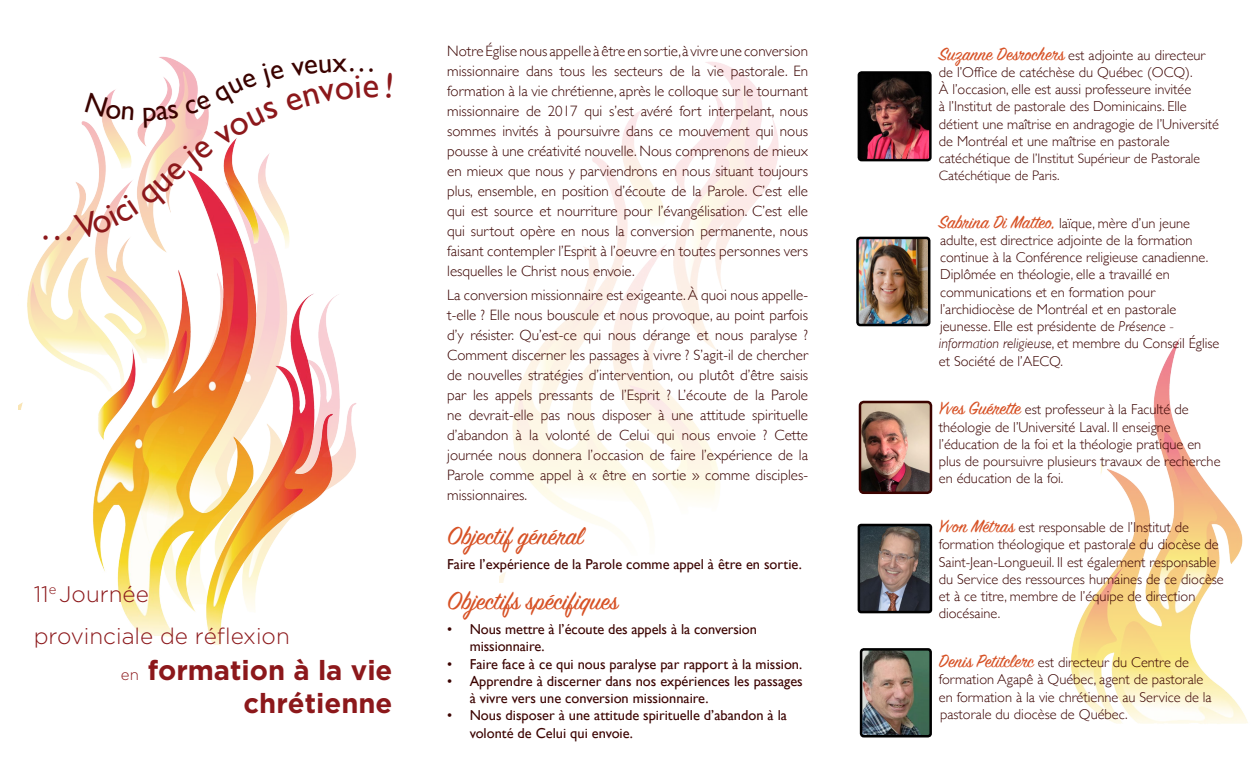
<style>
.page{position:relative;width:1260px;height:765px;background:#fff}
.page>*{position:absolute;margin:0;border:0;box-sizing:border-box;transform-origin:0 0}
.titres_copy{font:35px "Gill Sans";color:#8c181b}
.titres_copy_4{font:27.5px "Sign Painter House Script";color:#d75226}
.titres_copy-2{font:700 27.5px/33px "Gotham";color:#8c181b;text-align:right}
.titres_copy-3{font:300 22.5px/42px "Gotham";color:#8c181b}
.tx_rég{font:300 15px/20px "Gill Sans";color:#3b0300;text-align:justify}
.tx_rég-2{font:300 14.38px/17.2px "Gill Sans";color:#3b0300}
.Tx_Alinéa{font:14.38px/17.2px "Gill Sans";color:#3b0300}
.tx_rég-3{font:300 13.75px/16.5px "Gill Sans";color:#3b0300}
.s1{font-weight:300;font-size:15px}
.s2{font-family:"Sign Painter House Script";font-weight:400;font-size:20px;color:#d75226}
.s3{font-size:14.38px}
.s4{font-style:italic}
</style>
<div class="page">
<img style="left:499px;top:62px;width:280px;height:520px">
<img style="left:19px;top:56px;width:153px;height:354px">
<img style="left:1071px;top:338px;width:177px;height:386px">
<img style="left:861px;top:74px;width:68px;height:84px">
<div style="left:858px;top:71px;width:74px;height:90px;border:2px solid #000;border-radius:3px"></div>
<img style="left:859px;top:240px;width:68px;height:83px">
<div style="left:856px;top:237px;width:74px;height:89px;border:2px solid #000;border-radius:3px"></div>
<img style="left:861px;top:527px;width:68px;height:83px">
<div style="left:858px;top:524px;width:74px;height:89px;border:2px solid #000;border-radius:2px"></div>
<img style="left:863px;top:651px;width:66px;height:83px">
<div style="left:860px;top:648px;width:72px;height:89px;border:2px solid #000;border-radius:3px"></div>
<img style="left:862px;top:404px;width:67px;height:87px">
<div style="left:859px;top:401px;width:73px;height:93px;border:2px solid #3b0300;border-radius:4px"></div>
<img style="left:73px;top:241px;width:284px;height:405px">
<svg style="left:43px;top:59px;width:247px;height:182px"></svg>
<p class="titres_copy" style="left:363px;top:65px;width:18px">e</p>
<p class="titres_copy-3" style="left:34px;top:572px;width:258px">11<sup>e</sup> Journée<br>provinciale de réflexion</p>
<p class="titres_copy-2" style="left:121px;top:653px;width:273px"><span class="s1">en</span> formation à la vie chrétienne</p>
<p class="tx_rég" style="left:447px;top:41px;width:362px">Notre Église nous appelle à être en sortie,à vivre une conversion missionnaire dans tous les secteurs de la vie pastorale. En formation à la vie chrétienne, après le colloque sur le tournant missionnaire de 2017 qui s’est avéré fort interpelant, nous sommes invités à poursuivre dans ce mouvement qui nous pousse à une créativité nouvelle. Nous comprenons de mieux en mieux que nous y parviendrons en nous situant toujours plus, ensemble, en position d’écoute de la Parole. C’est elle qui est source et nourriture pour l’évangélisation. C’est elle qui surtout opère en nous la conversion permanente, nous faisant contempler l’Esprit à l’oeuvre en toutes personnes vers lesquelles le Christ nous envoie.</p>
<p class="tx_rég" style="left:447px;top:284px;width:362px">La conversion missionnaire est exigeante. À quoi nous appelle&shy;t-elle ? Elle nous bouscule et nous provoque, au point parfois d’y résister. Qu’est-ce qui nous dérange et nous paralyse ?<br>Comment discerner les passages à vivre ? S’agit-il de chercher de nouvelles stratégies d’intervention, ou plutôt d’être saisis par les appels pressants de l’Esprit ? L’écoute de la Parole ne devrait-elle pas nous disposer à une attitude spirituelle d’abandon à la volonté de Celui qui nous envoie ? Cette journée nous donnera l’occasion de faire l’expérience de la Parole comme appel à « être en sortie » comme disciples&shy;missionnaires.</p>
<p class="titres_copy_4" style="left:447px;top:519px;width:138px">Objectif général</p>
<p class="Tx_Alinéa" style="left:447px;top:555px;width:356px">Faire l’expérience de la Parole comme appel à être en sortie.</p>
<p class="titres_copy_4" style="left:447px;top:584px;width:172px">Objectifs spécifiques</p>
<p class="Tx_Alinéa" style="left:470px;top:620px;width:289px;text-indent:-22px">• Nous mettre à l’écoute des appels à la conversion missionnaire.</p>
<p class="Tx_Alinéa" style="left:447px;top:655px;width:357px">• Faire face à ce qui nous paralyse par rapport à la mission.</p>
<p class="Tx_Alinéa" style="left:470px;top:672px;width:335px;text-indent:-22px">• Apprendre à discerner dans nos expériences les passages à vivre vers une conversion missionnaire.</p>
<p class="Tx_Alinéa" style="left:470px;top:707px;width:319px;text-indent:-22px">• Nous disposer à une attitude spirituelle d’abandon à la volonté de Celui qui envoie.</p>
<p class="tx_rég-2" style="left:939px;top:46px;width:282px"><span class="s2">Suzanne Desrochers</span> est adjointe au directeur de l’Office de catéchèse du Québec (OCQ).<br>À l’occasion, elle est aussi professeure invitée<br>à l’Institut de pastorale des Dominicains. Elle détient une maîtrise en andragogie de l’Université de Montréal et une maîtrise en pastorale</p>
<p class="tx_rég-3" style="left:939px;top:150px;width:263px"><span class="s3">catéchétique de</span> l’Institut Supérieur de Pastorale<br>Catéchétique de Paris.</p>
<p class="tx_rég-2" style="left:939px;top:214px;width:282px"><span class="s2">Sabrina Di Matteo,</span> laïque, mère d’un jeune adulte, est directrice adjointe de la formation continue à la Conférence religieuse canadienne.<br>Diplômée en théologie, elle a travaillé en communications et en formation pour l’archidiocèse de Montréal et en pastorale jeunesse. Elle est présidente de <span class="s4">Présence - information religieuse</span>, et membre du Conseil Église et Société de l’AECQ.</p>
<p class="tx_rég-2" style="left:939px;top:400px;width:283px"><span class="s2">Yves Guérette</span> est professeur à la Faculté de théologie de l’Université Laval. Il enseigne l’éducation de la foi et la théologie pratique en plus de poursuivre plusieurs travaux de recherche en éducation de la foi.</p>
<p class="tx_rég-2" style="left:939px;top:518px;width:287px"><span class="s2">Yvon Métras</span> est responsable de l’Institut de formation théologique et pastorale du diocèse de Saint-Jean-Longueuil. Il est également responsable du Service des ressources humaines de ce diocèse et à ce titre, membre de l’équipe de direction diocésaine.</p>
<p class="tx_rég-2" style="left:939px;top:653px;width:274px"><span class="s2">Denis Petitclerc</span> est directeur du Centre de formation Agapê à Québec, agent de pastorale en formation à la vie chrétienne au Service de la pastorale du diocèse de Québec.</p>
</div>
